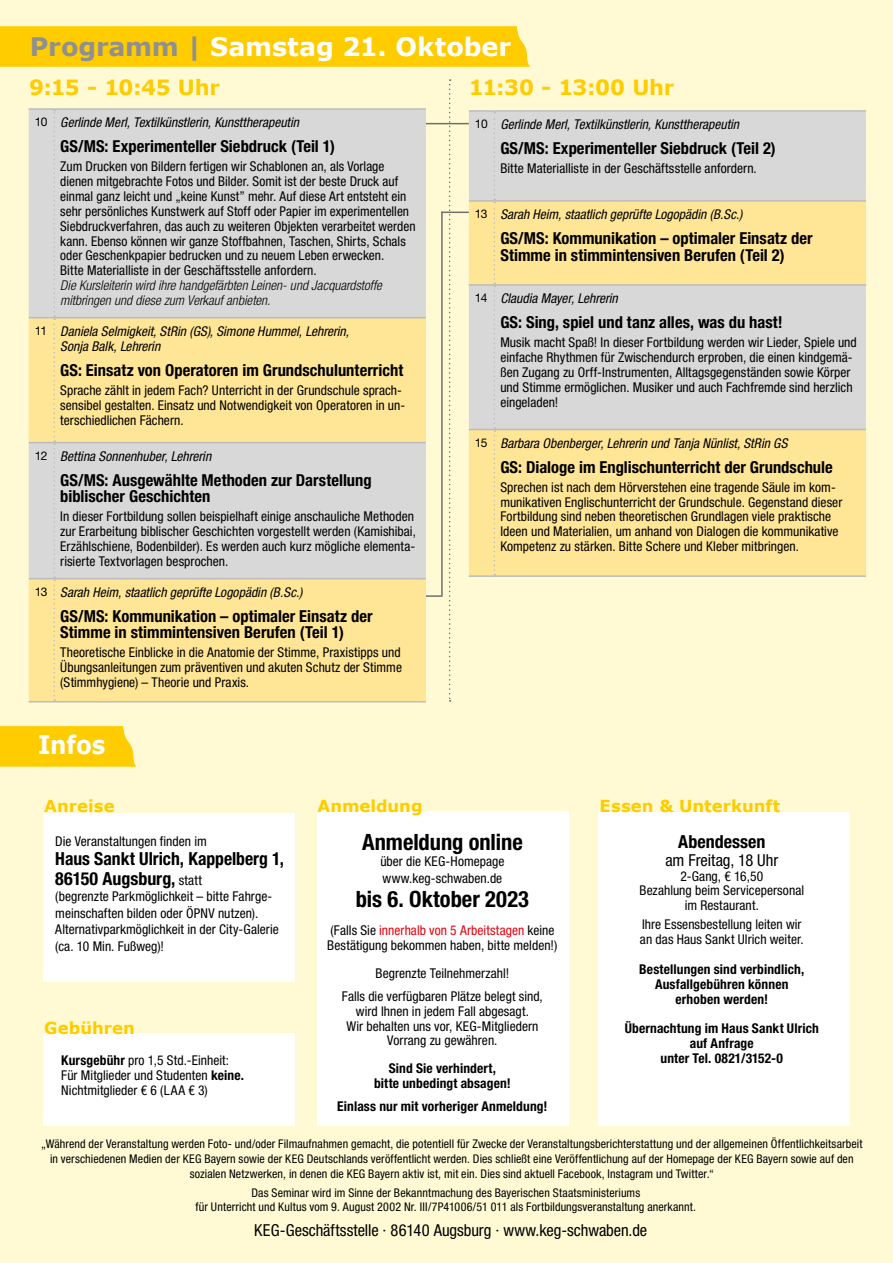
<style>
.page{position:relative;width:893px;height:1263px;background:#fffad4}
.page>*{position:absolute;margin:0;border:0;box-sizing:border-box;transform-origin:0 0}
.t1{font:700 25.5px "Verdana";letter-spacing:-.005em;color:#fff}
.t2{font:700 25.5px "Verdana";letter-spacing:-.005em;color:#fff;scale:.9 1}
.t3{font:700 condensed 22.5px "Helvetica Neue LT Pro";color:#000}
.t4{font:700 21px "Verdana";letter-spacing:-.01em;color:#fc0}
.t5{font:700 condensed 18px/19.5px "Helvetica Neue LT Pro";color:#000}
.t6{font:700 condensed 16.5px/16.5px "Helvetica Neue LT Pro";color:#000}
.t7{font:condensed 16.5px "Helvetica Neue LT Pro";letter-spacing:-.005em;color:#000}
.t8{font:700 16.5px "Verdana";letter-spacing:.005em;color:#fc0}
.t9{font:condensed 13.5px/14.9px "Helvetica Neue LT Pro";color:#000}
.t10{font:italic condensed 13.5px/14.9px "Helvetica Neue LT Pro";color:#000}
.t11{font:700 condensed 13.5px/14.9px "Helvetica Neue LT Pro";letter-spacing:.01em;color:#000;text-align:center}
.t12{font:italic 300 condensed 13.5px/14.9px "Helvetica Neue LT Pro";color:#000}
.t13{font:condensed 12px/15px "Helvetica Neue LT Pro";letter-spacing:.005em;color:#000;text-align:center}
.s1{color:#909090}
.s2{font-style:normal;font-stretch:normal;font-size:12px}
.s3{font-weight:400;font-size:13.5px}
.s4{font-weight:700}
.s5{color:#e30613}
</style>
<div class="page">
<svg style="left:0;top:726px;width:137px;height:41px;background:#ffce0d"></svg>
<div style="left:0;top:26px;width:530px;height:41px;background:#fc0"></div>
<div style="left:55px;top:110px;width:371px;height:207px;background:#d8d8d8"></div>
<svg style="left:55px;top:318px;width:371px;height:383px;background:#f0e0ad"></svg>
<hr style="left:54px;top:317px;width:372px;height:1px;background:#bcbcbc">
<hr style="left:54px;top:442px;width:372px;height:1px;background:#bcbcbc">
<hr style="left:54px;top:578px;width:372px;height:1px;background:#bcbcbc">
<svg style="left:29px;top:110px;width:26px;height:592px;background:#e7dcbc"></svg>
<hr style="left:54px;top:701px;width:372px;height:1px;background:#bcbcbc">
<hr style="left:29px;top:108px;width:25px;height:2px;background:#bcbcbc">
<hr style="left:54px;top:108px;width:372px;height:2px;background:#bcbcbc">
<div style="left:495px;top:112px;width:371px;height:88px;background:#d8d8d8"></div>
<svg style="left:495px;top:202px;width:371px;height:373px;background:#efdfaf"></svg>
<hr style="left:494px;top:200px;width:372px;height:2px;background:#bcbcbc">
<hr style="left:494px;top:284px;width:372px;height:2px;background:#bcbcbc">
<hr style="left:494px;top:429px;width:372px;height:1px;background:#bcbcbc">
<hr style="left:494px;top:575px;width:372px;height:2px;background:#bcbcbc">
<hr style="left:494px;top:110px;width:372px;height:2px;background:#bcbcbc">
<div style="left:43px;top:813px;width:252px;height:169px;background:#fff"></div>
<div style="left:43px;top:1033px;width:252px;height:93px;background:#fff"></div>
<div style="left:317px;top:811px;width:252px;height:315px;background:#fff"></div>
<div style="left:598px;top:812px;width:252px;height:314px;background:#fff"></div>
<svg style="left:426px;top:79px;width:69px;height:623px"></svg>
<h1 class="t1" style="left:30px;top:29px;width:483px"><span class="s1">Programm |</span> Samstag 21. Oktober</h1>
<h3 class="t4" style="left:29px;top:72px;width:192px">9:15 - 10:45 Uhr</h3>
<h3 class="t4" style="left:469px;top:73px;width:207px">11:30 - 13:00 Uhr</h3>
<p class="t10" style="left:35px;top:115px;width:266px"><span class="s2">10</span> Gerlinde Merl, Textilkünstlerin, Kunsttherapeutin</p>
<p class="t6" style="left:60px;top:138px;width:276px">GS/MS: Experimenteller Siebdruck (Teil 1)</p>
<p class="t9" style="left:60px;top:159px;width:357px">Zum Drucken von Bildern fertigen wir Schablonen an, als Vorlage dienen mitgebrachte Fotos und Bilder. Somit ist der beste Druck auf einmal ganz leicht und „keine Kunst” mehr. Auf diese Art entsteht ein sehr persönliches Kunstwerk auf Stoff oder Papier im experimentellen Siebdruckverfahren, das auch zu weiteren Objekten verarbeitet werden kann. Ebenso können wir ganze Stoffbahnen, Taschen, Shirts, Schals oder Geschenkpapier bedrucken und zu neuem Leben erwecken.<br>Bitte Materialliste in der Geschäftsstelle anfordern.</p>
<p class="t12" style="left:60px;top:278px;width:323px">Die Kursleiterin wird ihre handgefärbten Leinen- und Jacquardstoffe mitbringen und diese zum Verkauf anbieten.</p>
<p class="t10" style="left:60px;top:324px;width:290px;text-indent:-26px"><span class="s2">11</span> Daniela Selmigkeit, StRin (GS), Simone Hummel, Lehrerin,<br>Sonja Balk, Lehrerin</p>
<p class="t6" style="left:60px;top:362px;width:345px">GS: Einsatz von Operatoren im Grundschulunterricht</p>
<p class="t9" style="left:60px;top:382px;width:347px">Sprache zählt in jedem Fach? Unterricht in der Grundschule sprach&shy;sensibel gestalten. Einsatz und Notwendigkeit von Operatoren in un&shy;terschiedlichen Fächern.</p>
<p class="t10" style="left:35px;top:449px;width:178px"><span class="s2">12</span> Bettina Sonnenhuber, Lehrerin</p>
<p class="t6" style="left:60px;top:472px;width:313px">GS/MS: Ausgewählte Methoden zur Darstellung biblischer Geschichten</p>
<p class="t9" style="left:60px;top:509px;width:357px">In dieser Fortbildung sollen beispielhaft einige anschauliche Methoden zur Erarbeitung biblischer Geschichten vorgestellt werden (Kamishibai, Erzählschiene, Bodenbilder). Es werden auch kurz mögliche elementa&shy;risierte Textvorlagen besprochen.</p>
<p class="t10" style="left:35px;top:585px;width:269px"><span class="s2">13</span> Sarah Heim, staatlich geprüfte Logopädin (B.Sc.)</p>
<p class="t6" style="left:60px;top:608px;width:314px">GS/MS: Kommunikation – optimaler Einsatz der<br>Stimme in stimmintensiven Berufen (Teil 1)</p>
<p class="t9" style="left:60px;top:645px;width:343px;text-align:justify">Theoretische Einblicke in die Anatomie der Stimme, Praxistipps und Übungsanleitungen zum präventiven und akuten Schutz der Stimme (Stimmhygiene) – Theorie und Praxis.</p>
<p class="t10" style="left:475px;top:117px;width:266px"><span class="s2">10</span> Gerlinde Merl, Textilkünstlerin, Kunsttherapeutin</p>
<p class="t6" style="left:500px;top:140px;width:277px">GS/MS: Experimenteller Siebdruck (Teil 2)</p>
<p class="t9" style="left:500px;top:161px;width:258px">Bitte Materialliste in der Geschäftsstelle anfordern.</p>
<p class="t10" style="left:475px;top:207px;width:269px"><span class="s2">13</span> Sarah Heim, staatlich geprüfte Logopädin (B.Sc.)</p>
<p class="t6" style="left:500px;top:230px;width:314px">GS/MS: Kommunikation – optimaler Einsatz der<br>Stimme in stimmintensiven Berufen (Teil 2)</p>
<p class="t10" style="left:475px;top:291px;width:144px"><span class="s2">14</span> Claudia Mayer, Lehrerin</p>
<p class="t6" style="left:500px;top:314px;width:284px">GS: Sing, spiel und tanz alles, was du hast!</p>
<p class="t9" style="left:500px;top:335px;width:358px">Musik macht Spaß! In dieser Fortbildung werden wir Lieder, Spiele und einfache Rhythmen für Zwischendurch erproben, die einen kindgemä&shy;ßen Zugang zu Orff-Instrumenten, Alltagsgegenständen sowie Körper und Stimme ermöglichen. Musiker und auch Fachfremde sind herzlich eingeladen!</p>
<p class="t10" style="left:475px;top:436px;width:314px"><span class="s2">15</span> Barbara Obenberger, Lehrerin und Tanja Nünlist, StRin GS</p>
<p class="t6" style="left:500px;top:459px;width:334px">GS: Dialoge im Englischunterricht der Grundschule</p>
<p class="t9" style="left:500px;top:479px;width:343px">Sprechen ist nach dem Hörverstehen eine tragende Säule im kom&shy;munikativen Englischunterricht der Grundschule. Gegenstand dieser Fortbildung sind neben theoretischen Grundlagen viele praktische Ideen und Materialien, um anhand von Dialogen die kommunikative Kompetenz zu stärken. Bitte Schere und Kleber mitbringen.</p>
<h1 class="t2" style="left:38px;top:727px;width:76px">Infos</h1>
<p class="t8" style="left:44px;top:794px;width:72px">Anreise</p>
<p class="t9" style="left:55px;top:833px;width:153px">Die Veranstaltungen finden im</p>
<h3 class="t5" style="left:55px;top:849px;width:230px">Haus Sankt Ulrich, Kappelberg 1,<br>86150 Augsburg, <span class="s3">statt</span></h3>
<p class="t9" style="left:55px;top:888px;width:225px;line-height:16.5px">(begrenzte Parkmöglichkeit – bitte Fahrge&shy;meinschaften bilden oder ÖPNV nutzen).<br>Alternativparkmöglichkeit in der City-Galerie (ca. 10 Min. Fußweg)!</p>
<p class="t8" style="left:44px;top:1016px;width:92px">Gebühren</p>
<p class="t9" style="left:61px;top:1052px;width:184px"><span class="s4">Kursgebühr</span> pro 1,5 Std.-Einheit:<br>Für Mitglieder und Studenten <span class="s4">keine.<br></span>Nichtmitglieder € 6 (LAA € 3)</p>
<p class="t8" style="left:317px;top:794px;width:107px">Anmeldung</p>
<p class="t8" style="left:600px;top:794px;width:182px">Essen &amp; Unterkunft</p>
<h3 class="t5" style="left:678px;top:831px;width:89px">Abendessen</h3>
<p class="t7" style="left:665px;top:850px;width:114px">am Freitag, 18 Uhr</p>
<p class="t9" style="left:639px;top:868px;width:166px;text-align:center">2-Gang, € 16,50<br>Bezahlung beim Servicepersonal im Restaurant.</p>
<p class="t9" style="left:640px;top:917px;width:165px">Ihre Essensbestellung leiten wir an das Haus Sankt Ulrich weiter.</p>
<p class="t11" style="left:639px;top:962px;width:166px">Bestellungen sind verbindlich,<br>Ausfallgebühren können erhoben werden!</p>
<p class="t11" style="left:625px;top:1021px;width:196px">Übernachtung im Haus Sankt Ulrich auf Anfrage<br>unter Tel. 0821/3152-0</p>
<h2 class="t3" style="left:362px;top:828px;width:162px">Anmeldung online</h2>
<p class="t9" style="left:380px;top:853px;width:126px;line-height:16.5px">über die KEG-Homepage www.keg-schwaben.de</p>
<h2 class="t3" style="left:356px;top:886px;width:175px">bis 6. Oktober 2023</h2>
<p class="t9" style="left:327px;top:923px;width:232px">(Falls Sie <span class="s5">innerhalb von 5 Arbeitstagen</span> keine<br>Bestätigung bekommen haben, bitte melden!)</p>
<p class="t9" style="left:342px;top:961px;width:202px;line-height:23.4px;text-align:center">Begrenzte Teilnehmerzahl!<br>Falls die verfügbaren Plätze belegt sind,</p>
<p class="t9" style="left:346px;top:1003px;width:194px;text-align:center">wird Ihnen in jedem Fall abgesagt.<br>Wir behalten uns vor, KEG-Mitgliedern<br>Vorrang zu gewähren.</p>
<p class="t11" style="left:374px;top:1061px;width:138px">Sind Sie verhindert,<br>bitte unbedingt absagen!</p>
<p class="t11" style="left:337px;top:1099px;width:212px">Einlass nur mit vorheriger Anmeldung!</p>
<p class="t13" style="left:41px;top:1136px;width:823px">„Während der Veranstaltung werden Foto- und/oder Filmaufnahmen gemacht, die potentiell für Zwecke der Veranstaltungsberichterstattung und der allgemeinen Öffentlichkeitsarbeit in verschiedenen Medien der KEG Bayern sowie der KEG Deutschlands veröffentlicht werden. Dies schließt eine Veröffentlichung auf der Homepage der KEG Bayern sowie auf den sozialen Netzwerken, in denen die KEG Bayern aktiv ist, mit ein. Dies sind aktuell Facebook, Instagram und Twitter.“</p>
<p class="t13" style="left:196px;top:1186px;width:502px;line-height:13.5px">Das Seminar wird im Sinne der Bekanntmachung des Bayerischen Staatsministeriums<br>für Unterricht und Kultus vom 9. August 2002 Nr. III/7P41006/51 011 als Fortbildungsveranstaltung anerkannt.</p>
<p class="t7" style="left:254px;top:1220px;width:394px">KEG-Geschäftsstelle · 86140 Augsburg · www.keg-schwaben.de</p>
</div>
